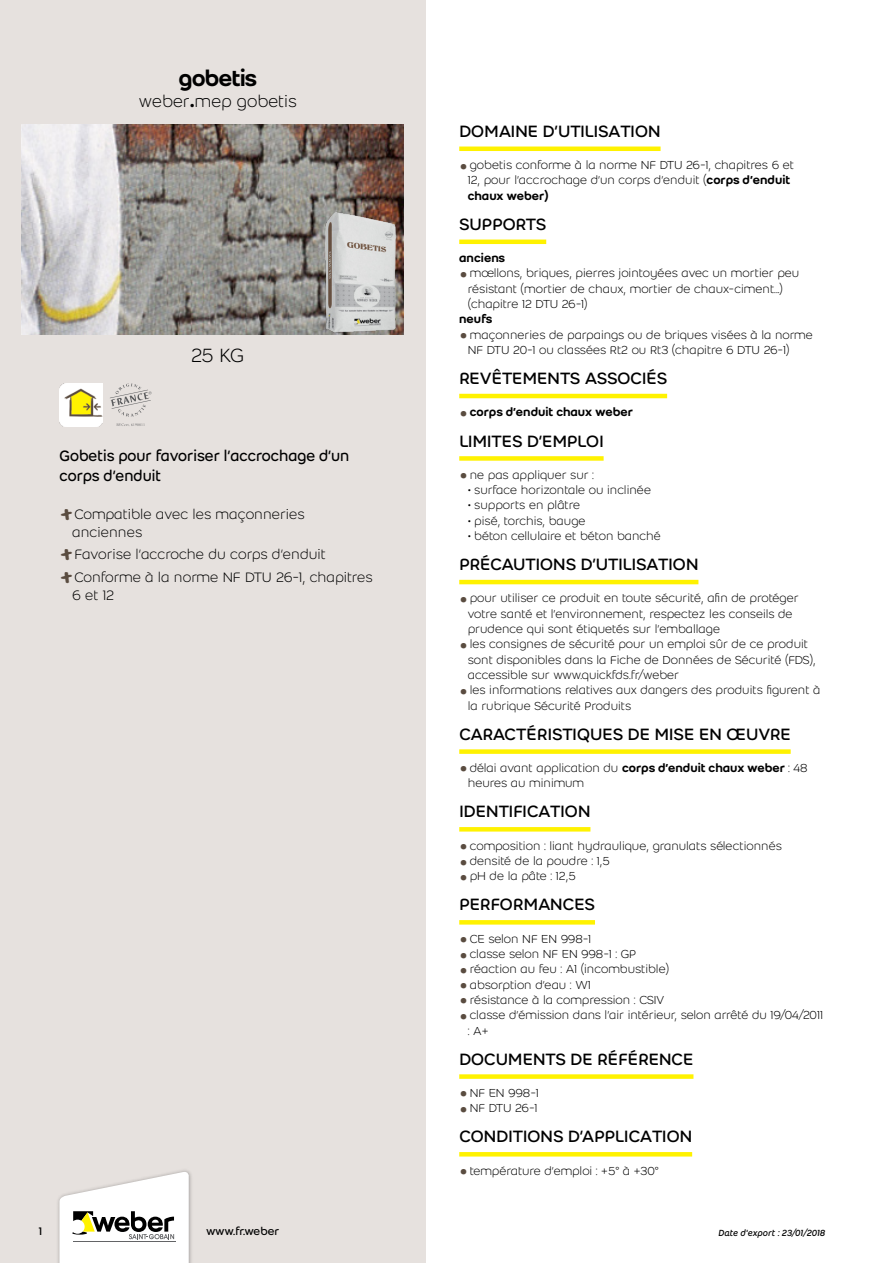
<style>
.page{position:relative;width:893px;height:1263px;background:#fff}
.page>*{position:absolute;margin:0;border:0;box-sizing:border-box;transform-origin:0 0}
.t1{font:24px "Weber Name";color:#000}
.t2{font:300 21px "Weber";color:#000}
.t3{font:18px "Weber";color:#000}
.t4{font:300 18px "Weber";color:#000}
.t5{font:16.5px/19.8px "Weber";color:#000;scale:.95 1}
.t6{font:300 15px/18px "Weber";color:#000}
.t7{font:300 12.75px/15.3px "Weber";color:#000}
.t8{font:500 12.75px "Weber";color:#000}
.t9{font:12px "Weber";letter-spacing:-.01em;color:#000}
.t10{font:italic 9.75px "Weber";color:#000}
.s1{font-family:"The Sans B8";font-weight:800}
.s2{font-family:"Weber Brush";font-weight:400;font-size:16.5px;color:#5a4c40}
.s3{font-size:34.5px;color:#5a4c40}
.s4{font-weight:500}
.s5{font-weight:300;font-size:34.5px;color:#5a4c40}
</style>
<div class="page">
<div style="left:0;top:0;width:425px;height:1263px;background:#e6e1de"></div>
<img style="left:58px;top:1170px;width:134px;height:93px">
<svg style="left:59px;top:1171px;width:130px;height:92px"></svg>
<hr style="left:459px;top:147px;width:202px;height:4px;background:#fff200">
<hr style="left:459px;top:240px;width:87px;height:4px;background:#fff200">
<hr style="left:459px;top:394px;width:208px;height:4px;background:#fff200">
<div style="left:459px;top:456px;width:145px;height:5px;background:#fff200"></div>
<hr style="left:459px;top:580px;width:239px;height:4px;background:#fff200">
<div style="left:459px;top:749px;width:332px;height:5px;background:#fff200"></div>
<svg style="left:459px;top:827px;width:131px;height:4px"></svg>
<svg style="left:459px;top:920px;width:136px;height:4px"></svg>
<div style="left:459px;top:1074px;width:234px;height:5px;background:#fff200"></div>
<svg style="left:459px;top:1152px;width:233px;height:4px"></svg>
<img style="left:60px;top:384px;width:42px;height:42px">
<svg style="left:117px;top:423px;width:27px;height:3px"></svg>
<svg style="left:110px;top:384px;width:42px;height:33px"></svg>
<img style="left:21px;top:124px;width:383px;height:211px">
<img style="left:320px;top:209px;width:77px;height:126px">
<h1 class="t1" style="left:179px;top:64px;width:79px">gobetis</h1>
<h3 class="t4" style="left:139px;top:91px;width:159px">weber<span class="s1">.</span>mep gobetis</h3>
<h2 class="t2" style="left:191px;top:344px;width:55px">25 kg</h2>
<p class="t5" style="left:60px;top:446px;width:307px">GOBETIS POUR FAVORISER L’ACCROCHAGE D’UN<br>CORPS D’ENDUIT</p>
<p class="t6" style="left:72px;top:505px;width:234px;text-indent:-13px"><span class="s2">+</span>Compatible avec les maçonneries anciennes</p>
<p class="t6" style="left:60px;top:543px;width:315px;line-height:22.2px"><span class="s2">+</span>Favorise l’accroche du corps d’enduit <span class="s2">+</span>Conforme à la norme NF DTU 26-1, chapitres</p>
<p class="t6" style="left:72px;top:586px;width:44px">6 et 12</p>
<p class="t9" style="left:39px;top:1224px;width:5px">1</p>
<p class="t9" style="left:206px;top:1224px;width:75px">WWW.FR.WEBER</p>
<h3 class="t3" style="left:459px;top:121px;width:203px">DOMAINE D’UTILISATION</h3>
<p class="t7" style="left:468px;top:158px;width:328px;text-indent:-8px"><span class="s3">•</span> gobetis conforme à la norme NF DTU 26-1, chapitres 6 et<br>12, pour l’accrochage d’un corps d’enduit (<span class="s4">corps d’enduit chaux weber)</span></p>
<h3 class="t3" style="left:459px;top:214px;width:88px">SUPPORTS</h3>
<p class="t8" style="left:459px;top:250px;width:47px">anciens</p>
<p class="t7" style="left:468px;top:266px;width:333px;text-indent:-8px"><span class="s3">•</span> mœllons, briques, pierres jointoyées avec un mortier peu résistant (mortier de chaux, mortier de chaux-ciment...) (chapitre 12 DTU 26-1)</p>
<p class="t8" style="left:459px;top:312px;width:35px">neufs</p>
<p class="t7" style="left:468px;top:327px;width:347px;text-indent:-8px"><span class="s3">•</span> maçonneries de parpaings ou de briques visées à la norme<br>NF DTU 20-1 ou classées Rt2 ou Rt3 (chapitre 6 DTU 26-1)</p>
<h3 class="t3" style="left:459px;top:368px;width:209px">REVÊTEMENTS ASSOCIÉS</h3>
<p class="t8" style="left:459px;top:405px;width:175px"><span class="s5">•</span> corps d’enduit chaux weber</p>
<h3 class="t3" style="left:459px;top:430px;width:146px">LIMITES D’EMPLOI</h3>
<p class="t7" style="left:459px;top:467px;width:136px"><span class="s3">•</span> ne pas appliquer sur :</p>
<p class="t7" style="left:468px;top:482px;width:185px">• surface horizontale ou inclinée</p>
<p class="t7" style="left:468px;top:498px;width:114px">• supports en plâtre</p>
<p class="t7" style="left:468px;top:513px;width:119px">• pisé, torchis, bauge</p>
<p class="t7" style="left:468px;top:528px;width:194px">• béton cellulaire et béton banché</p>
<h3 class="t3" style="left:459px;top:554px;width:241px">PRÉCAUTIONS D’UTILISATION</h3>
<p class="t7" style="left:468px;top:591px;width:333px;text-indent:-8px"><span class="s3">•</span> pour utiliser ce produit en toute sécurité, afin de protéger votre santé et l’environnement, respectez les conseils de prudence qui sont étiquetés sur l’emballage</p>
<p class="t7" style="left:468px;top:637px;width:349px;text-indent:-8px"><span class="s3">•</span> les consignes de sécurité pour un emploi sûr de ce produit sont disponibles dans la Fiche de Données de Sécurité (FDS), accessible sur www.quickfds.fr/weber</p>
<p class="t7" style="left:468px;top:683px;width:354px;text-indent:-8px"><span class="s3">•</span> les informations relatives aux dangers des produits figurent à la rubrique Sécurité Produits</p>
<h3 class="t3" style="left:459px;top:724px;width:333px">CARACTÉRISTIQUES DE MISE EN ŒUVRE</h3>
<p class="t7" style="left:468px;top:760px;width:341px;text-indent:-8px"><span class="s3">•</span> délai avant application du <span class="s4">corps d’enduit chaux weber</span> : 48 heures au minimum</p>
<h3 class="t3" style="left:459px;top:801px;width:133px">IDENTIFICATION</h3>
<p class="t7" style="left:459px;top:838px;width:324px"><span class="s3">•</span> composition : liant hydraulique, granulats sélectionnés</p>
<p class="t7" style="left:459px;top:853px;width:152px"><span class="s3">•</span> densité de la poudre : 1,5</p>
<p class="t7" style="left:459px;top:869px;width:118px"><span class="s3">•</span> pH de la pâte : 12,5</p>
<h3 class="t3" style="left:459px;top:894px;width:137px">PERFORMANCES</h3>
<p class="t7" style="left:459px;top:931px;width:133px"><span class="s3">•</span> CE selon NF EN 998-1</p>
<p class="t7" style="left:459px;top:946px;width:179px"><span class="s3">•</span> classe selon NF EN 998-1 : GP</p>
<p class="t7" style="left:459px;top:962px;width:211px"><span class="s3">•</span> réaction au feu : A1 (incombustible)</p>
<p class="t7" style="left:459px;top:977px;width:133px"><span class="s3">•</span> absorption d’eau : W1</p>
<p class="t7" style="left:459px;top:992px;width:207px"><span class="s3">•</span> résistance à la compression : CSIV</p>
<p class="t7" style="left:468px;top:1007px;width:357px;text-indent:-8px"><span class="s3">•</span> classe d’émission dans l’air intérieur, selon arrêté du 19/04/2011 : A+</p>
<h3 class="t3" style="left:459px;top:1048px;width:236px">DOCUMENTS DE RÉFÉRENCE</h3>
<p class="t7" style="left:459px;top:1085px;width:81px"><span class="s3">•</span> NF EN 998-1</p>
<p class="t7" style="left:459px;top:1101px;width:80px"><span class="s3">•</span> NF DTU 26-1</p>
<h3 class="t3" style="left:459px;top:1126px;width:234px">CONDITIONS D’APPLICATION</h3>
<p class="t7" style="left:459px;top:1163px;width:201px"><span class="s3">•</span> température d’emploi : +5° à +30°</p>
<p class="t10" style="left:718px;top:1227px;width:108px">Date d'export : 23/01/2018</p>
</div>
